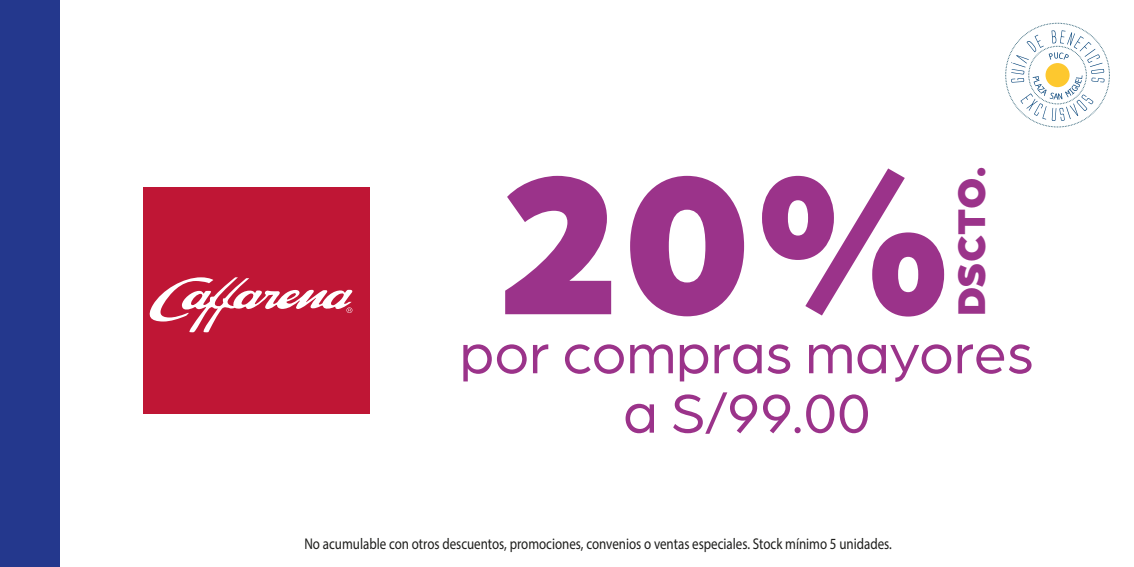
<style>
.page{position:relative;width:1134px;height:567px;background:#fff}
.page>*{position:absolute;margin:0;border:0;box-sizing:border-box;transform-origin:0 0}
.t1{font:900 210.4px "Arboria";color:#9b338a}
.t2{font:58px/59.6px "Arboria";color:#9b338a;text-align:center}
.t3{font:900 41.2px "Arboria";letter-spacing:-.005em;color:#9b338a}
.t4{font:15.6px "Myriad Pro";color:#1d1d1b;scale:.83 1}
</style>
<div class="page">
<svg style="left:1011px;top:30px;width:93px;height:91px"></svg>
<div style="left:1045px;top:63px;width:24px;height:24px;background:#fdc82f;border-radius:50%"></div>
<div style="left:0;top:0;width:60px;height:567px;background:#24388d"></div>
<div style="left:143px;top:187px;width:227px;height:226px;background:#bf1635"></div>
<svg style="left:149px;top:277px;width:204px;height:56px"></svg>
<h1 class="t1" style="left:499px;top:93px;width:457px">20%</h1>
<h3 class="t3" style="left:942px;top:316px;width:152px;rotate:-90deg">DSCTO.</h3>
<h2 class="t2" style="left:460px;top:322px;width:576px">por compras mayores a S/99.00</h2>
<p class="t4" style="left:304px;top:534px;width:709px">No acumulable con otros descuentos, promociones, convenios o ventas especiales. Stock mínimo 5 unidades.</p>
</div>
